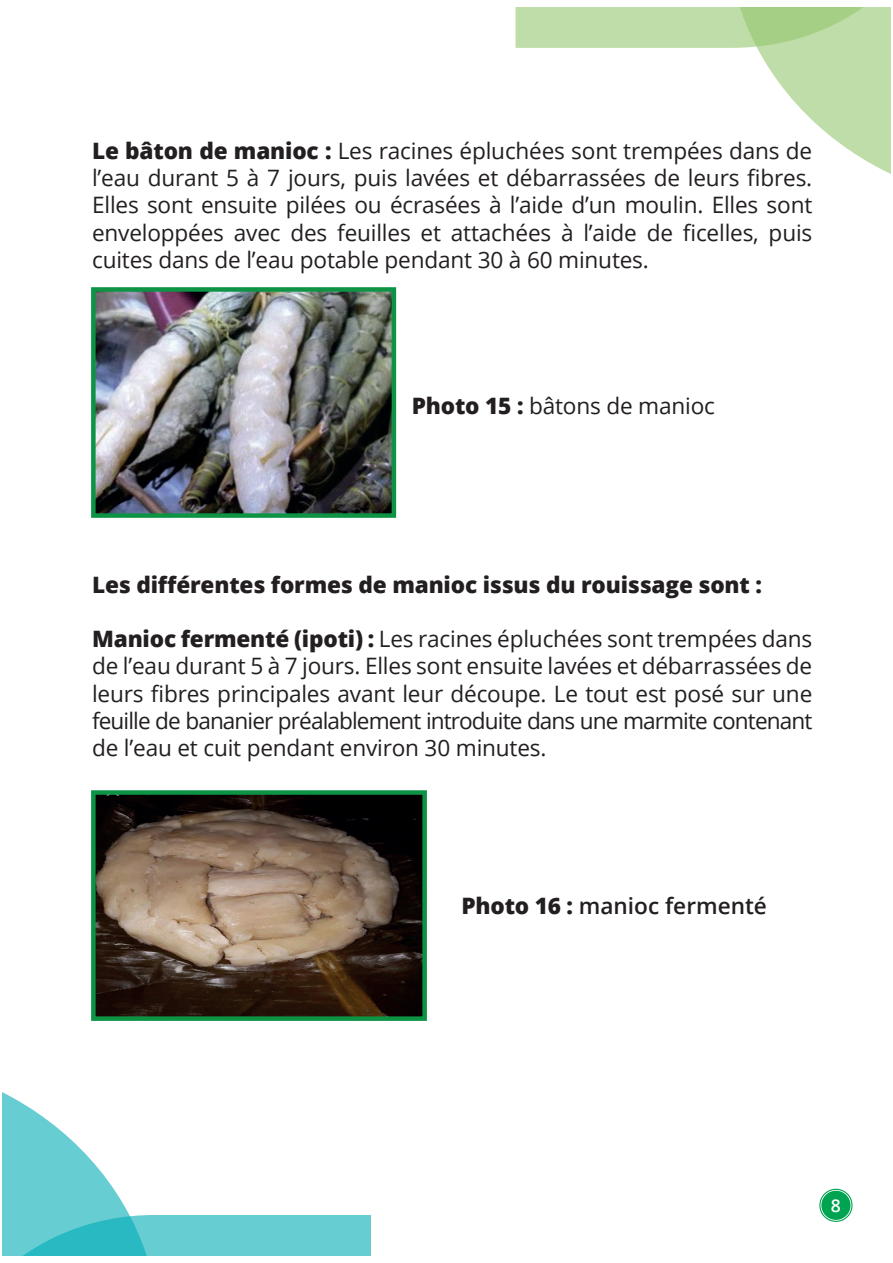
<style>
.page{position:relative;width:893px;height:1263px;background:#fff}
.page>*{position:absolute;margin:0;border:0;box-sizing:border-box;transform-origin:0 0}
.t1{font:22.65px/27.2px "Open Sans";letter-spacing:-.01em;color:#231f20;text-align:justify}
.t2{font:800 22.65px "Open Sans";letter-spacing:-.01em;color:#231f20}
.t3{font:600 22.65px "Open Sans";color:#231f20}
.t4{font:600 17.55px "Open Sans";color:#fff}
.s1{font-weight:800}
</style>
<div class="page">
<svg style="left:2px;top:1092px;width:369px;height:163px"></svg>
<svg style="left:515px;top:8px;width:375px;height:166px"></svg>
<div style="left:821px;top:1191px;width:29px;height:29px;background:#00a350;border-radius:50%"></div>
<div style="left:819px;top:1189px;width:33px;height:33px;border:1px solid #00a350;border-radius:50%"></div>
<img style="left:96px;top:292px;width:295px;height:221px">
<img style="left:96px;top:795px;width:326px;height:221px">
<div style="left:91px;top:287px;width:305px;height:231px;border:4px solid #0d9344"></div>
<div style="left:91px;top:790px;width:336px;height:231px;border:4px solid #0d9344"></div>
<p class="t1" style="left:92px;top:137px;width:722px"><span class="s1">Le bâton de manioc :</span> Les racines épluchées sont trempées dans de l’eau durant 5 à 7 jours, puis lavées et débarrassées de leurs fibres.<br>Elles sont ensuite pilées ou écrasées à l’aide d’un moulin. Elles sont enveloppées avec des feuilles et attachées à l’aide de ficelles, puis cuites dans de l’eau potable pendant 30 à 60 minutes.</p>
<p class="t1" style="left:412px;top:391px;width:305px"><span class="s1">Photo 15 :</span> bâtons de manioc</p>
<p class="t2" style="left:92px;top:568px;width:671px">Les différentes formes de manioc issus du rouissage sont :</p>
<p class="t1" style="left:92px;top:625px;width:722px"><span class="s1">Manioc fermenté (ipoti) :</span> Les racines épluchées sont trempées dans de l’eau durant 5 à 7 jours. Elles sont ensuite lavées et débarrassées de leurs fibres principales avant leur découpe. Le tout est posé sur une feuille de bananier préalablement introduite dans une marmite contenant de l’eau et cuit pendant environ 30 minutes.</p>
<p class="t3" style="left:461px;top:890px;width:307px"><span class="s1">Photo 16 :</span> manioc fermenté</p>
<p class="t4" style="left:831px;top:1194px;width:12px">8</p>
</div>
